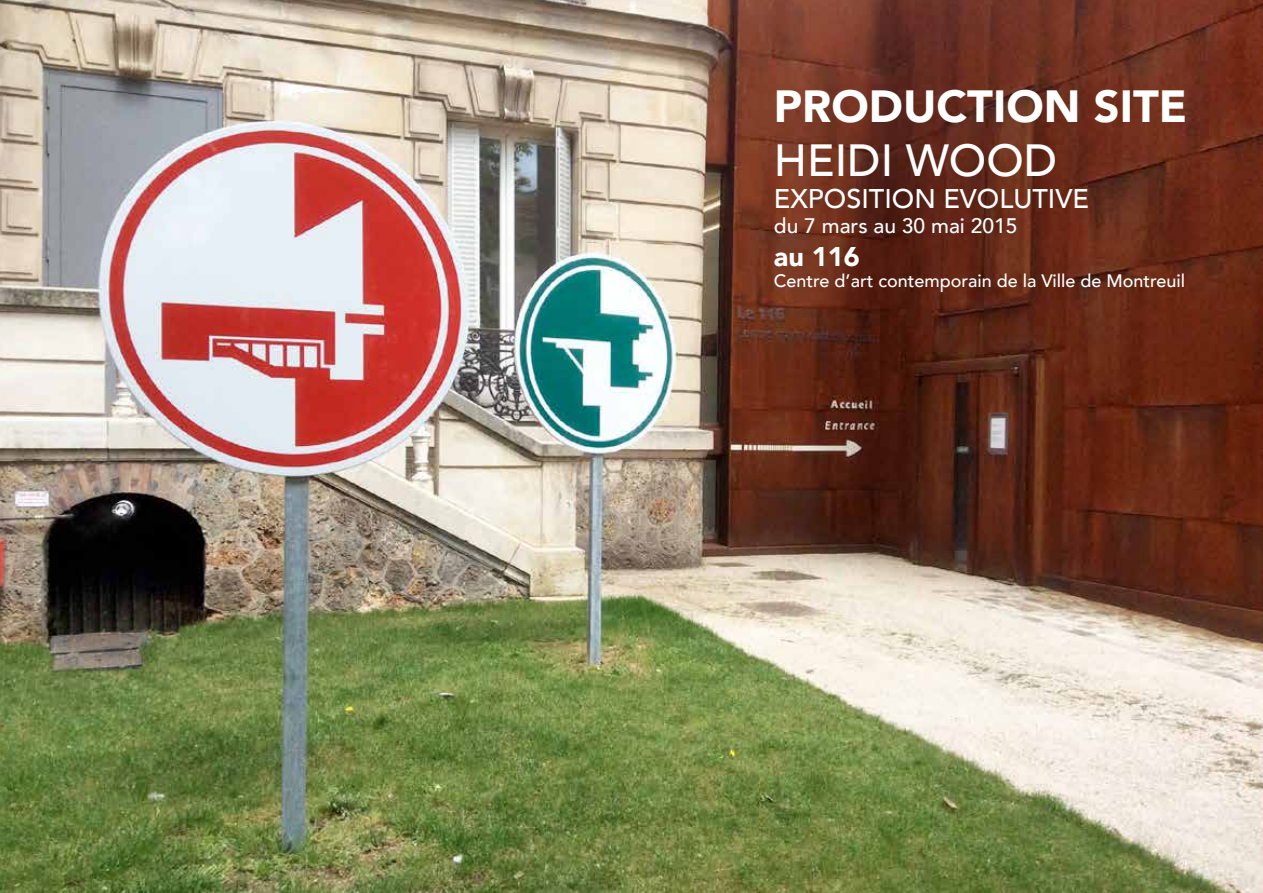
<style>
.page{position:relative;width:1263px;height:893px;background:#fff}
.page>*{position:absolute;margin:0;border:0;box-sizing:border-box;transform-origin:0 0}
.t1{font:900 45px "Avenir";color:#fff}
.t2{font:500 45px "Avenir";color:#fff}
.t3{font:500 27px "Avenir";color:#fff}
.t4{font:900 27px "Avenir";color:#fff}
.t5{font:500 21px "Avenir";color:#fff}
.t6{font:500 18px "Avenir";color:#fff}
</style>
<div class="page">
<img style="left:0;top:0;width:1263px;height:893px">
<h1 class="t1" style="left:774px;top:67px;width:415px">PRODUCTION SITE</h1>
<h1 class="t2" style="left:774px;top:121px;width:285px">HEIDI WOOD</h1>
<h2 class="t3" style="left:774px;top:175px;width:316px">EXPOSITION EVOLUTIVE</h2>
<p class="t5" style="left:774px;top:208px;width:245px">du 7 mars au 30 mai 2015</p>
<h2 class="t4" style="left:774px;top:233px;width:87px">au 116</h2>
<p class="t6" style="left:774px;top:265px;width:413px">Centre d’art contemporain de la Ville de Montreuil</p>
</div>
